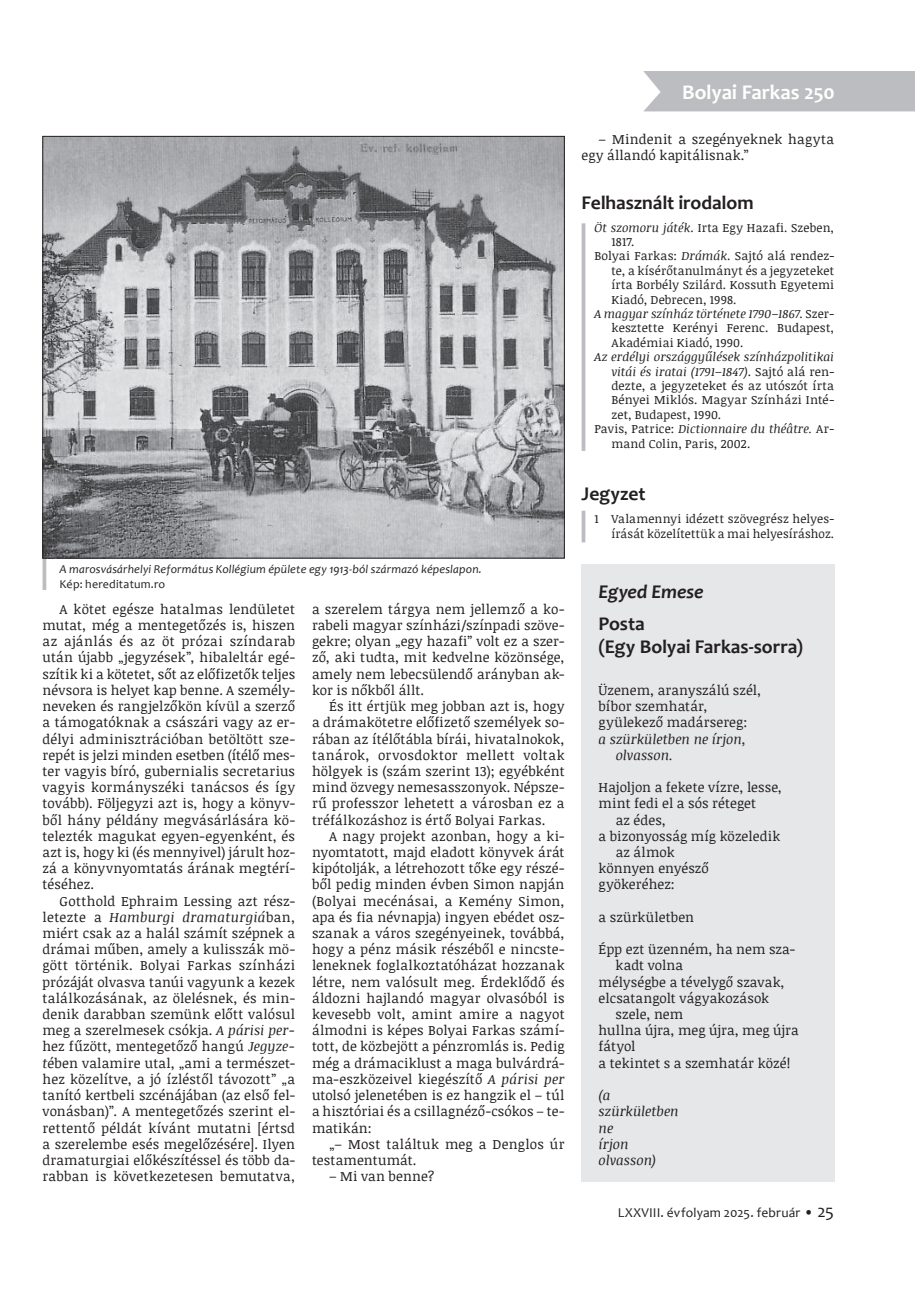
<style>
.page{position:relative;width:915px;height:1306px;background:#fff}
.page>*{position:absolute;margin:0;border:0;box-sizing:border-box;transform-origin:0 0}
.t1{font:700 21px "Candara";letter-spacing:-.005em;color:#fff}
.t2{font:700 19.5px/22.5px "Candara";letter-spacing:-.005em;color:#231f20}
.t3{font:italic 700 19.5px "Candara";letter-spacing:-.005em;color:#231f20}
.t4{font:13.5px/16.2px "Noticia Text";letter-spacing:.01em;color:#231f20;text-align:justify}
.t5{font:italic 13.5px/16.2px "Noticia Text";color:#231f20}
.t6{font:13.5px "Candara";letter-spacing:.01em;color:#231f20}
.t7{font:12px/14.4px "Noticia Text";letter-spacing:.015em;color:#231f20;text-align:right}
.t8{font:italic 12px "Noticia Text";letter-spacing:.005em;color:#231f20}
.t9{font:italic 12px "Candara";letter-spacing:.015em;color:#231f20}
.t10{font:12px "Candara";letter-spacing:.015em;color:#231f20}
.s1{font-style:italic}
.s2{font-style:normal}
.s3{font-size:15px}
.s4{font-size:18px}
</style>
<div class="page">
<div style="left:643px;top:71px;width:271px;height:40px;background:#bcbdc0"></div>
<hr style="left:43px;top:558px;width:3px;height:32px;background:#bcbdc0">
<img style="left:45px;top:138px;width:517px;height:418px">
<svg style="left:581px;top:223px;width:4px;height:228px"></svg>
<svg style="left:581px;top:510px;width:4px;height:32px"></svg>
<div style="left:581px;top:564px;width:253px;height:617px;background:#e6e7e9"></div>
<h1 class="t1" style="left:682px;top:79px;width:154px">Bolyai Farkas 250</h1>
<p class="t4" style="left:581px;top:130px;width:254px;text-indent:17px">– Mindenit a szegényeknek hagyta egy állandó kapitálisnak.”</p>
<h2 class="t2" style="left:581px;top:191px;width:173px">Felhasznált irodalom</h2>
<p class="t7" style="left:594px;top:220px;width:241px"><span class="s1">Öt szomoru játék</span>. Irta Egy Hazafi. Szeben,</p>
<p class="t7" style="left:611px;top:234px;width:25px">1817.</p>
<p class="t7" style="left:594px;top:248px;width:241px">Bolyai Farkas: <span class="s1">Drámák</span>. Sajtó alá rendez-</p>
<p class="t7" style="left:611px;top:263px;width:224px">te, a kísérőtanulmányt és a jegyzeteket</p>
<p class="t7" style="left:611px;top:277px;width:224px">írta Borbély Szilárd. Kossuth Egyetemi</p>
<p class="t7" style="left:611px;top:292px;width:126px">Kiadó, Debrecen, 1998.</p>
<p class="t8" style="left:594px;top:305px;width:241px">A magyar színház története 1790–1867<span class="s2">. Szer-</span></p>
<p class="t7" style="left:611px;top:320px;width:224px">kesztette Kerényi Ferenc. Budapest,</p>
<p class="t7" style="left:611px;top:335px;width:133px">Akadémiai Kiadó, 1990.</p>
<p class="t8" style="left:594px;top:348px;width:241px">Az erdélyi országgyűlések színházpolitikai</p>
<p class="t8" style="left:611px;top:363px;width:224px">vitái és iratai (1791–1847)<span class="s2">. Sajtó alá ren-</span></p>
<p class="t7" style="left:611px;top:378px;width:224px">dezte, a jegyzeteket és az utószót írta</p>
<p class="t7" style="left:611px;top:392px;width:224px">Bényei Miklós. Magyar Színházi Inté-</p>
<p class="t7" style="left:611px;top:407px;width:111px">zet, Budapest, 1990.</p>
<p class="t8" style="left:594px;top:420px;width:241px"><span class="s2">Pavis, Patrice:</span> Dictionnaire du théâtre. <span class="s2">Ar-</span></p>
<p class="t7" style="left:611px;top:436px;width:140px">mand Colin, Paris, 2002.</p>
<h2 class="t2" style="left:581px;top:482px;width:65px">Jegyzet</h2>
<p class="t7" style="left:594px;top:511px;width:241px">1 Valamennyi idézett szövegrész helyes&shy;írását közelítettük a mai helyesíráshoz.</p>
<p class="t9" style="left:60px;top:562px;width:423px">A marosvásárhelyi Református Kollégium épülete egy 1913-ból származó képeslapon.</p>
<p class="t10" style="left:60px;top:576px;width:107px">Kép: hereditatum.ro</p>
<h2 class="t3" style="left:598px;top:579px;width:106px">Egyed Emese</h2>
<h2 class="t2" style="left:598px;top:612px;width:206px">Posta<br>(Egy Bolyai Farkas-sorra)</h2>
<p class="t4" style="left:598px;top:681px;width:164px;text-align:left">Üzenem, aranyszálú szél, bíbor szemhatár, gyülekező madársereg:</p>
<p class="t5" style="left:615px;top:730px;width:132px;text-indent:-17px">a szürkületben ne írjon, olvasson.</p>
<p class="t4" style="left:598px;top:778px;width:185px">Hajoljon a fekete vízre, lesse,</p>
<p class="t4" style="left:598px;top:795px;width:159px">mint fedi el a sós réteget</p>
<p class="t4" style="left:615px;top:811px;width:52px">az édes,</p>
<p class="t4" style="left:598px;top:827px;width:183px">a bizonyosság míg közeledik</p>
<p class="t4" style="left:615px;top:843px;width:60px">az álmok</p>
<p class="t4" style="left:598px;top:859px;width:112px">könnyen enyésző</p>
<p class="t4" style="left:598px;top:876px;width:78px">gyökeréhez:</p>
<p class="t4" style="left:598px;top:908px;width:97px">a szürkületben</p>
<p class="t4" style="left:598px;top:940px;width:198px">Épp ezt üzenném, ha nem sza-</p>
<p class="t4" style="left:615px;top:957px;width:69px">kadt volna</p>
<p class="t4" style="left:598px;top:973px;width:187px">mélységbe a tévelygő szavak,</p>
<p class="t4" style="left:598px;top:989px;width:172px">elcsatangolt vágyakozások</p>
<p class="t4" style="left:615px;top:1005px;width:69px">szele, nem</p>
<p class="t4" style="left:598px;top:1021px;width:201px">hullna újra, meg újra, meg újra</p>
<p class="t4" style="left:598px;top:1038px;width:38px">fátyol</p>
<p class="t4" style="left:598px;top:1054px;width:193px">a tekintet s a szemhatár közé!</p>
<p class="t5" style="left:598px;top:1086px;width:82px">(a szürkületben ne<br>írjon olvasson)</p>
<p class="t4" style="left:312px;top:600px;width:254px">a szerelem tárgya nem jellemző a ko&shy;rabeli magyar színházi/színpadi szöve&shy;gekre; olyan „egy hazafi” volt ez a szer&shy;ző, aki tudta, mit kedvelne közönsége, amely nem lebecsülendő arányban ak&shy;kor is nőkből állt.</p>
<p class="t4" style="left:312px;top:697px;width:254px;text-indent:17px">És itt értjük meg jobban azt is, hogy a drámakötetre előfizető személyek so&shy;rában az ítélőtábla bírái, hivatalnokok, tanárok, orvosdoktor mellett voltak hölgyek is (szám szerint 13); egyébként mind özvegy nemesasszonyok. Népsze&shy;rű professzor lehetett a városban ez a tréfálkozáshoz is értő Bolyai Farkas.</p>
<p class="t4" style="left:312px;top:827px;width:254px;text-indent:17px">A nagy projekt azonban, hogy a ki&shy;nyomtatott, majd eladott könyvek árát kipótolják, a létrehozott tőke egy részé&shy;ből pedig minden évben Simon napján (Bolyai mecénásai, a Kemény Simon, apa és fia névnapja) ingyen ebédet os - szanak a város szegényeinek, továbbá, hogy a pénz másik részéből e nincste&shy;leneknek foglalkoztatóházat hozzanak létre, nem valósult meg. Érdeklődő és áldozni hajlandó magyar olvasóból is kevesebb volt, amint amire a nagyot álmodni is képes Bolyai Farkas számí&shy;tott, de közbejött a pénzromlás is. Pedig még a drámaciklust a maga bulvárdrá&shy;ma-eszközeivel kiegészítő <span class="s1">A párisi per </span>utolsó jelenetében is ez hangzik el – túl a hisztóriai és a csillagnéző-csókos – te&shy;matikán:</p>
<p class="t4" style="left:312px;top:1135px;width:254px;text-indent:17px">„– Most találtuk meg a Denglos úr testamentumát.</p>
<p class="t4" style="left:329px;top:1167px;width:107px">– Mi van benne?</p>
<p class="t4" style="left:43px;top:600px;width:254px;text-indent:17px">A kötet egésze hatalmas lendületet mutat, még a mentegetőzés is, hiszen az ajánlás és az öt prózai színdarab után újabb „jegyzések”, hibaleltár egé&shy;szítik ki a kötetet, sőt az előfizetők teljes névsora is helyet kap benne. A személy&shy;neveken és rangjelzőkön kívül a szerző a támogatóknak a császári vagy az er&shy;délyi adminisztrációban betöltött sze&shy;repét is jelzi minden esetben (ítélő mes&shy;ter vagyis bíró, gubernialis secretarius vagyis kormányszéki tanácsos és így tovább). Följegyzi azt is, hogy a könyv&shy;ből hány példány megvásárlására kö&shy;telezték magukat egyen-egyenként, és azt is, hogy ki (és mennyivel) járult hoz&shy;zá a könyvnyomtatás árának megtérí&shy;téséhez.</p>
<p class="t4" style="left:42px;top:892px;width:254px;text-indent:17px">Gotthold Ephraim Lessing azt rész&shy;letezte a <span class="s1">Hamburgi dramaturgiá</span>ban, miért csak az a halál számít szépnek a drámai műben, amely a kulisszák mö&shy;gött történik. Bolyai Farkas színházi prózáját olvasva tanúi vagyunk a kezek találkozásának, az ölelésnek, és min&shy;denik darabban szemünk előtt valósul meg a szerelmesek csókja. <span class="s1">A párisi per&shy;</span>hez fűzött, mentegetőző hangú <span class="s1">Jegyze&shy;t</span>ében valamire utal, „ami a természet&shy;hez közelítve, a jó ízléstől távozott” „a tanító kertbeli szcénájában (az első fel&shy;vonásban)”. A mentegetőzés szerint el&shy;rettentő példát kívánt mutatni [értsd a szerelembe esés megelőzésére]. Ilyen dramaturgiai előkészítéssel és több da&shy;rabban is következetesen bemutatva,</p>
<p class="t6" style="left:617px;top:1204px;width:218px">LXXVIII. évfolyam 2025. február <span class="s3">•</span> <span class="s4">25</span></p>
</div>
